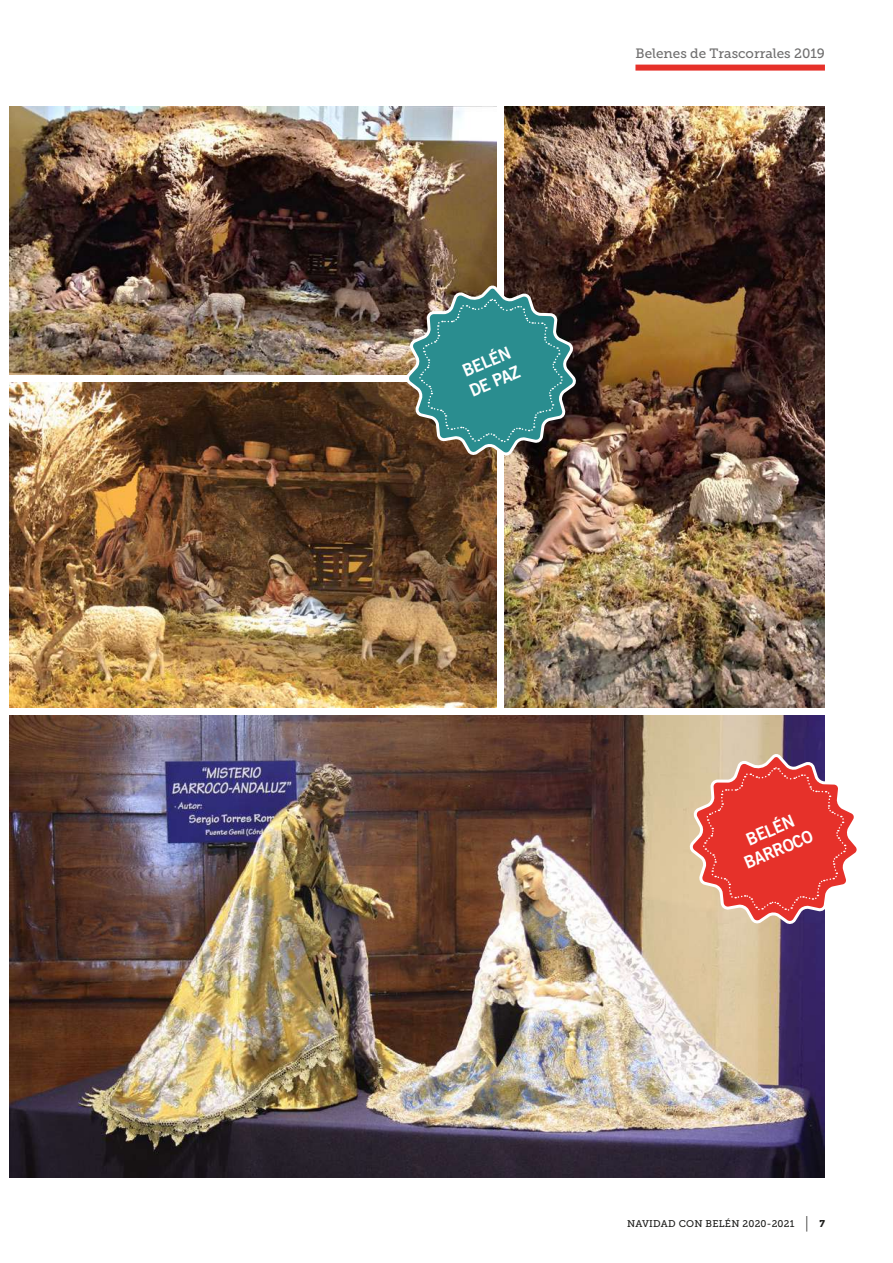
<style>
.page{position:relative;width:893px;height:1263px;background:#fff}
.page>*{position:absolute;margin:0;border:0;box-sizing:border-box;transform-origin:0 0}
.t1{font:17.25px/21px "Trade Gothic LT Std Bd 2";color:#fff;scale:.95 1}
.t2{font:13.5px "Museo Slab 500";color:#706f6f}
.t3{font:9.75px "Museo Slab 500";letter-spacing:.025em;color:#1d1d1b}
.s1{font-family:"Museo Slab 100";font-size:16.5px}
.s2{font-family:"Museo Slab 900"}
</style>
<div class="page">
<img style="left:9px;top:106px;width:487px;height:268px">
<img style="left:505px;top:106px;width:320px;height:601px">
<img style="left:9px;top:383px;width:487px;height:324px">
<img style="left:9px;top:716px;width:816px;height:462px">
<svg style="left:403px;top:282px;width:176px;height:177px;background:#477874"></svg>
<svg style="left:686px;top:751px;width:171px;height:176px;background:#e16f67"></svg>
<div style="left:635px;top:65px;width:190px;height:6px;background:#e6312a"></div>
<h2 class="t2" style="left:635px;top:46px;width:191px">Belenes de Trascorrales 2019</h2>
<h1 class="t1" style="left:458px;top:362px;width:57px;rotate:-23deg">BELÉN<br>DE PAZ</h1>
<h1 class="t1" style="left:733px;top:834px;width:78px;text-align:center;rotate:-23deg">BELÉN<br>BARROCO</h1>
<p class="t3" style="left:627px;top:1218px;width:199px">NAVIDAD CON BELÉN 2020-2021 <span class="s1">|</span> <span class="s2">7</span></p>
</div>
